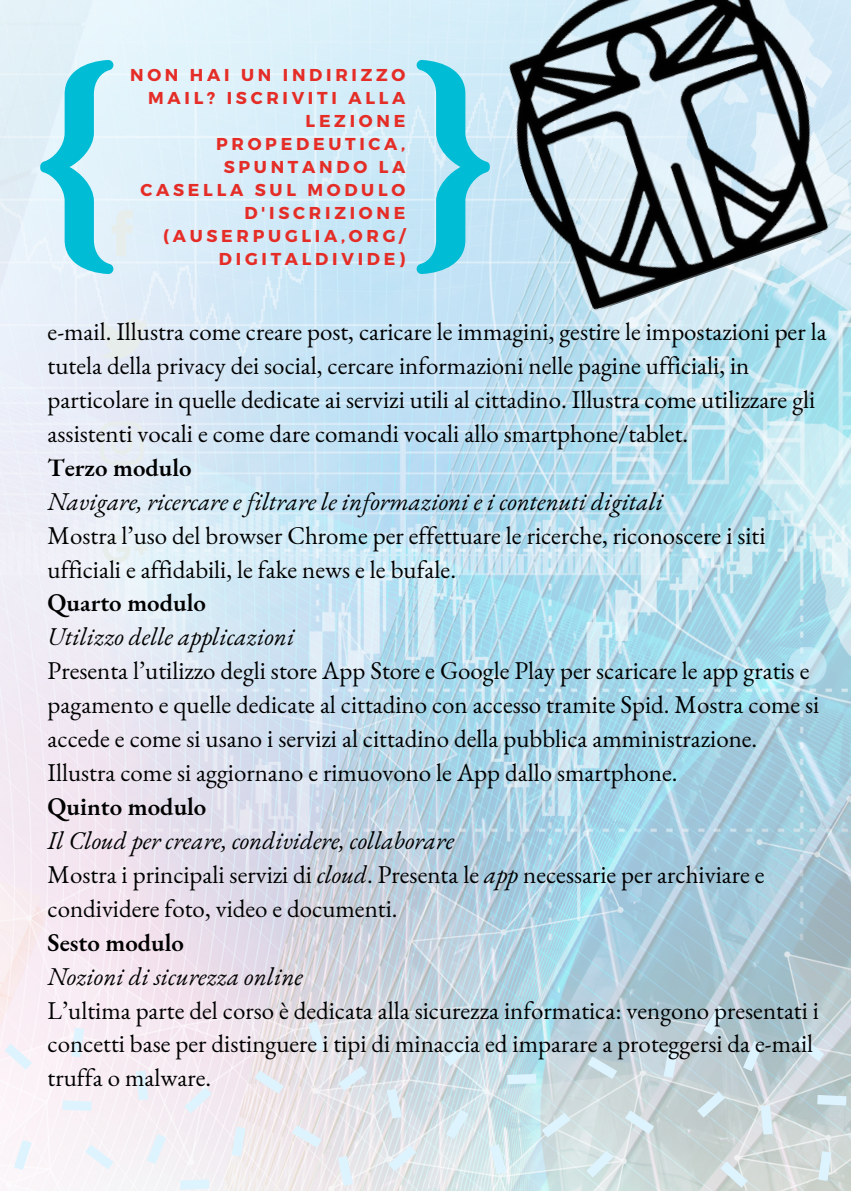
<style>
.page{position:relative;width:851px;height:1191px;background:#fff}
.page>*{position:absolute;margin:0;border:0;box-sizing:border-box;transform-origin:0 0}
.t1{font:25px/34px "EB Garamond";color:#000}
.t2{font:italic 25px "EB Garamond";color:#000}
.t3{font:600 25px "EB Garamond";color:#000}
.t4{font:700 17.2px/23px "Montserrat";letter-spacing:.215em;color:#e52d27;text-align:right}
.s1{font-style:italic}
</style>
<div class="page">
<img style="left:0;top:0;width:850px;height:1190px">
<svg style="left:446px;top:1109px;width:22px;height:30px"></svg>
<svg style="left:624px;top:1110px;width:29px;height:24px"></svg>
<svg style="left:586px;top:1151px;width:27px;height:26px"></svg>
<svg style="left:760px;top:1105px;width:12px;height:30px"></svg>
<svg style="left:697px;top:1091px;width:27px;height:27px"></svg>
<svg style="left:663px;top:1048px;width:14px;height:30px"></svg>
<svg style="left:587px;top:1056px;width:29px;height:23px"></svg>
<svg style="left:742px;top:1041px;width:20px;height:30px"></svg>
<svg style="left:703px;top:1006px;width:23px;height:29px"></svg>
<svg style="left:507px;top:1074px;width:29px;height:10px"></svg>
<svg style="left:489px;top:1144px;width:17px;height:30px"></svg>
<svg style="left:444px;top:1040px;width:27px;height:26px"></svg>
<svg style="left:795px;top:1036px;width:28px;height:25px"></svg>
<svg style="left:541px;top:1113px;width:29px;height:25px"></svg>
<svg style="left:817px;top:1151px;width:14px;height:30px"></svg>
<svg style="left:816px;top:1095px;width:30px;height:11px"></svg>
<svg style="left:720px;top:1161px;width:27px;height:27px"></svg>
<svg style="left:386px;top:1089px;width:15px;height:30px"></svg>
<svg style="left:254px;top:1070px;width:29px;height:24px"></svg>
<svg style="left:337px;top:1156px;width:16px;height:30px"></svg>
<svg style="left:136px;top:1071px;width:12px;height:29px"></svg>
<svg style="left:184px;top:1087px;width:28px;height:26px"></svg>
<svg style="left:231px;top:1127px;width:14px;height:30px"></svg>
<svg style="left:292px;top:1125px;width:29px;height:23px"></svg>
<svg style="left:147px;top:1134px;width:19px;height:30px"></svg>
<svg style="left:180px;top:1179px;width:29px;height:11px"></svg>
<svg style="left:14px;top:1140px;width:18px;height:30px"></svg>
<svg style="left:308px;top:1021px;width:17px;height:30px"></svg>
<svg style="left:388px;top:1145px;width:28px;height:26px"></svg>
<svg style="left:85px;top:1145px;width:29px;height:25px"></svg>
<svg style="left:338px;top:1066px;width:29px;height:25px"></svg>
<svg style="left:71px;top:1028px;width:13px;height:29px"></svg>
<svg style="left:62px;top:1101px;width:30px;height:10px"></svg>
<svg style="left:5px;top:1044px;width:27px;height:26px"></svg>
<svg style="left:99px;top:319px;width:49px;height:40px;background:#e5ecef"></svg>
<svg style="left:100px;top:422px;width:43px;height:43px;background:#e6ecf1"></svg>
<svg style="left:103px;top:535px;width:44px;height:28px"></svg>
<svg style="left:787px;top:647px;width:39px;height:38px"></svg>
<img style="left:477px;top:0;width:372px;height:319px">
<svg style="left:40px;top:60px;width:93px;height:214px;background:#9be0ed"></svg>
<svg style="left:410px;top:60px;width:79px;height:214px;background:#80d7e9"></svg>
<p class="t4" style="left:130px;top:63px;width:276px">NON HAI UN INDIRIZZO<br>MAIL? ISCRIVITI ALLA<br>LEZIONE<br>PROPEDEUTICA,<br>SPUNTANDO LA<br>CASELLA SUL MODULO<br>D'ISCRIZIONE (AUSERPUGLIA,ORG/</p>
<p class="t4" style="left:219px;top:246px;width:188px">DIGITALDIVIDE)</p>
<p class="t1" style="left:48px;top:314px;width:780px">e-mail. Illustra come creare post, caricare le immagini, gestire le impostazioni per la tutela della privacy dei social, cercare informazioni nelle pagine ufficiali, in particolare in quelle dedicate ai servizi utili al cittadino. Illustra come utilizzare gli assistenti vocali e come dare comandi vocali allo smartphone/tablet.</p>
<p class="t3" style="left:48px;top:451px;width:145px">Terzo modulo</p>
<p class="t2" style="left:48px;top:485px;width:616px">Navigare, ricercare e filtrare le informazioni e i contenuti digitali</p>
<p class="t1" style="left:48px;top:518px;width:719px">Mostra l’uso del browser Chrome per effettuare le ricerche, riconoscere i siti ufficiali e affidabili, le fake news e le bufale.</p>
<p class="t3" style="left:48px;top:586px;width:160px">Quarto modulo</p>
<p class="t2" style="left:48px;top:620px;width:248px">Utilizzo delle applicazioni</p>
<p class="t1" style="left:48px;top:653px;width:772px">Presenta l’utilizzo degli store App Store e Google Play per scaricare le app gratis e pagamento e quelle dedicate al cittadino con accesso tramite Spid. Mostra come si accede e come si usano i servizi al cittadino della pubblica amministrazione.<br>Illustra come si aggiornano e rimuovono le App dallo smartphone.</p>
<p class="t3" style="left:48px;top:790px;width:160px">Quinto modulo</p>
<p class="t2" style="left:48px;top:824px;width:408px">Il Cloud per creare, condividere, collaborare</p>
<p class="t1" style="left:48px;top:857px;width:718px">Mostra i principali servizi di <span class="s1">cloud</span>. Presenta le <span class="s1">app</span> necessarie per archiviare e condividere foto, video e documenti.</p>
<p class="t3" style="left:48px;top:926px;width:138px">Sesto modulo</p>
<p class="t2" style="left:48px;top:959px;width:257px">Nozioni di sicurezza online</p>
<p class="t1" style="left:48px;top:993px;width:772px">L’ultima parte del corso è dedicata alla sicurezza informatica: vengono presentati i concetti base per distinguere i tipi di minaccia ed imparare a proteggersi da e-mail truffa o malware.</p>
</div>
